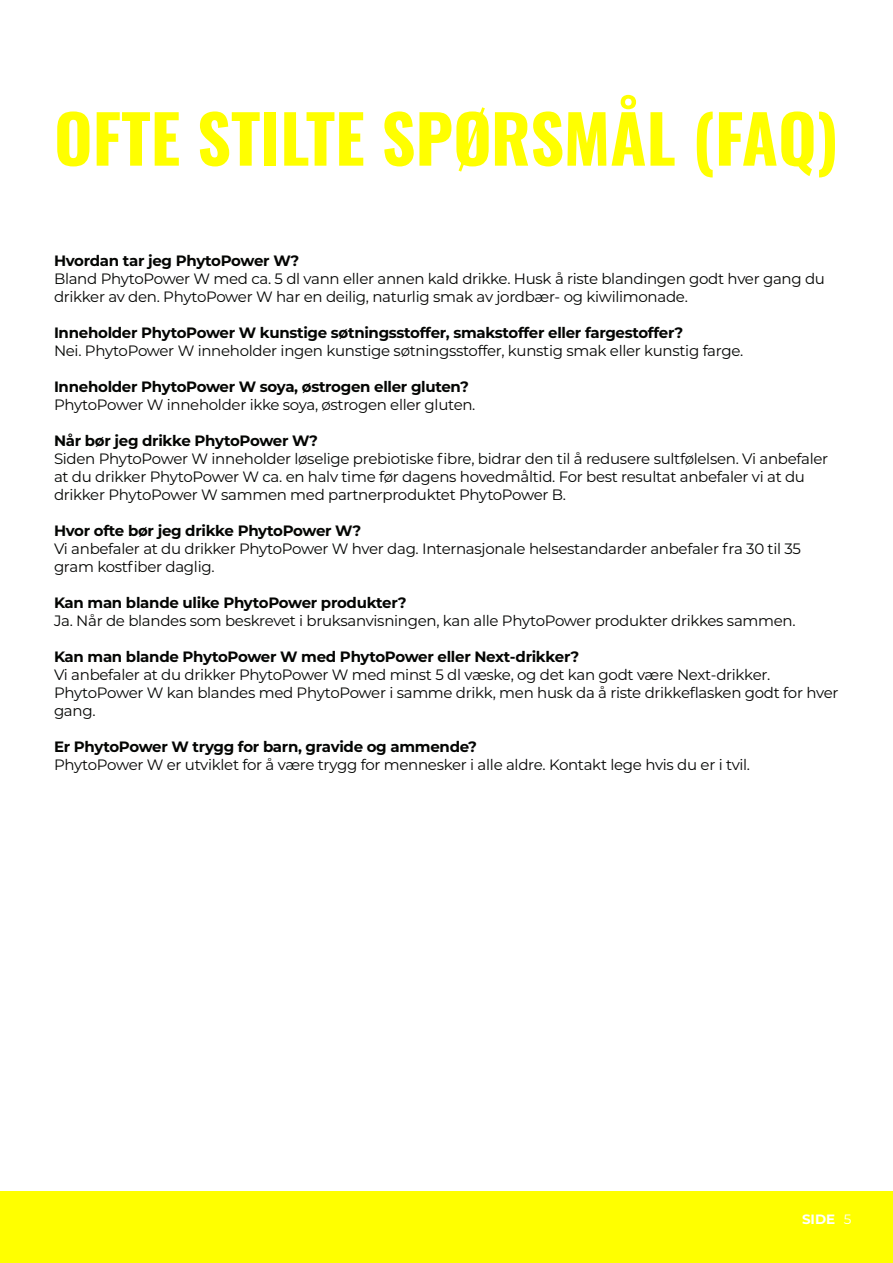
<style>
.page{position:relative;width:893px;height:1263px;background:#fff}
.page>*{position:absolute;margin:0;border:0;box-sizing:border-box;transform-origin:0 0}
.t1{font:66px "Oswald";color:#ff0}
.t2{font:15px/18px "Montserrat";letter-spacing:-.02em;color:#040503}
.t3{font:700 15px "Montserrat";letter-spacing:-.02em;color:#040503}
.t4{font:700 13.5px "Montserrat";color:#fff}
.s1{font-weight:400}
</style>
<div class="page">
<div style="left:0;top:1192px;width:893px;height:71px;background:#ff0"></div>
<h1 class="t1" style="left:54px;top:107px;width:786px">OFTE STILTE SPØRSMÅL (FAQ)</h1>
<p class="t3" style="left:54px;top:253px;width:247px">Hvordan tar jeg PhytoPower W?</p>
<p class="t2" style="left:54px;top:270px;width:772px">Bland PhytoPower W med ca. 5 dl vann eller annen kald drikke. Husk å riste blandingen godt hver gang du drikker av den. PhytoPower W har en deilig, naturlig smak av jordbær- og kiwilimonade.</p>
<p class="t3" style="left:54px;top:325px;width:631px">Inneholder PhytoPower W kunstige søtningsstoffer, smakstoffer eller fargestoffer?</p>
<p class="t2" style="left:54px;top:342px;width:691px">Nei. PhytoPower W inneholder ingen kunstige søtningsstoffer, kunstig smak eller kunstig farge.</p>
<p class="t3" style="left:54px;top:379px;width:416px">Inneholder PhytoPower W soya, østrogen eller gluten?</p>
<p class="t2" style="left:54px;top:396px;width:423px">PhytoPower W inneholder ikke soya, østrogen eller gluten.</p>
<p class="t3" style="left:54px;top:433px;width:266px">Når bør jeg drikke PhytoPower W?</p>
<p class="t2" style="left:54px;top:450px;width:776px">Siden PhytoPower W inneholder løselige prebiotiske fibre, bidrar den til å redusere sultfølelsen. Vi anbefaler at du drikker PhytoPower W ca. en halv time før dagens hovedmåltid. For best resultat anbefaler vi at du drikker PhytoPower W sammen med partnerproduktet PhytoPower B.</p>
<p class="t3" style="left:54px;top:523px;width:309px">Hvor ofte bør jeg drikke PhytoPower W?</p>
<p class="t2" style="left:54px;top:540px;width:748px">Vi anbefaler at du drikker PhytoPower W hver dag. Internasjonale helsestandarder anbefaler fra 30 til 35 gram kostfiber daglig.</p>
<p class="t3" style="left:54px;top:595px;width:354px">Kan man blande ulike PhytoPower produkter?</p>
<p class="t2" style="left:54px;top:612px;width:743px">Ja. Når de blandes som beskrevet i bruksanvisningen, kan alle PhytoPower produkter drikkes sammen.</p>
<p class="t3" style="left:54px;top:649px;width:527px">Kan man blande PhytoPower W med PhytoPower eller Next-drikker?</p>
<p class="t2" style="left:54px;top:666px;width:786px">Vi anbefaler at du drikker PhytoPower W med minst 5 dl væske, og det kan godt være Next-drikker.<br>PhytoPower W kan blandes med PhytoPower i samme drikk, men husk da å riste drikkeflasken godt for hver gang.</p>
<p class="t3" style="left:54px;top:739px;width:425px">Er PhytoPower W trygg for barn, gravide og ammende?</p>
<p class="t2" style="left:54px;top:756px;width:698px">PhytoPower W er utviklet for å være trygg for mennesker i alle aldre. Kontakt lege hvis du er i tvil.</p>
<p class="t4" style="left:802px;top:1211px;width:51px">SIDE <span class="s1">5</span></p>
</div>
